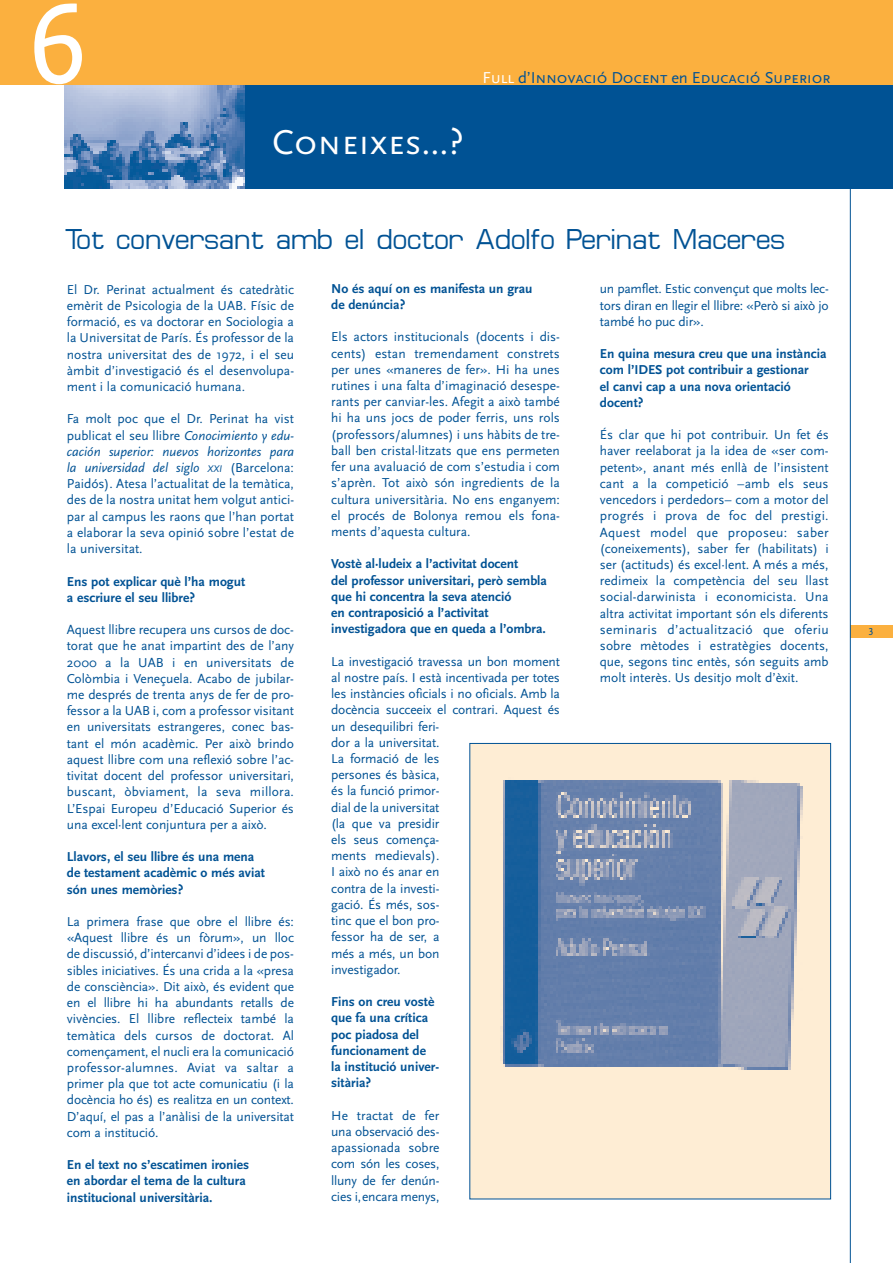
<style>
.page{position:relative;width:893px;height:1263px;background:#fff}
.page>*{position:absolute;margin:0;border:0;box-sizing:border-box;transform-origin:0 0}
.t1{font:118.5px "Scala Sans Caps";color:#fff}
.t2{font:36px "Scala Sans Caps";color:#fff}
.t3{font:28.5px "Minima S Si";color:#005294}
.t4{font:16.5px "Scala Sans Caps";letter-spacing:-.015em;color:#005294}
.t5{font:13.5px/16.2px "Scala Sans";letter-spacing:-.01em;color:#005294;text-align:justify}
.t6{font:700 13.5px/16.2px "Scala Sans";color:#005294}
.t7{font:10.5px "Scala Sans Caps";color:#005294}
.s1{color:#fff}
.s2{font-family:"Scala Sans"}
.s3{font-style:italic}
.s4{font-style:italic;font-size:10.2px}
</style>
<div class="page">
<div style="left:64px;top:82px;width:829px;height:107px;background:#005294"></div>
<img style="left:64px;top:85px;width:181px;height:103px">
<div style="left:0;top:0;width:893px;height:85px;background:#fbb03f"></div>
<div style="left:850px;top:625px;width:43px;height:12px;background:#fbb03f"></div>
<hr style="left:850px;top:85px;width:1px;height:1178px;background:#005294">
<div style="left:470px;top:743px;width:361px;height:456px;background:#feedd4"></div>
<img style="left:503px;top:780px;width:300px;height:290px">
<h1 class="t1" style="left:27px;top:-28px;width:61px">6</h1>
<h2 class="t2" style="left:272px;top:120px;width:193px">Coneixes...?</h2>
<p class="t4" style="left:483px;top:68px;width:350px"><span class="s1">Full</span> <span class="s2">d</span>’Innovació Docent <span class="s2">en</span> Educació Superior</p>
<h3 class="t3" style="left:65px;top:229px;width:721px">Tot conversant amb el doctor Adolfo Perinat Maceres</h3>
<p class="t5" style="left:67px;top:281px;width:229px">El Dr. Perinat actualment és catedràtic emèrit de Psicologia de la UAB. Físic de formació, es va doctorar en Sociologia a la Universitat de París. És professor de la nostra universitat des de 1972, i el seu àmbit d’investigació és el desenvolupa&shy;ment i la comunicació humana.</p>
<p class="t5" style="left:67px;top:411px;width:229px">Fa molt poc que el Dr. Perinat ha vist publicat el seu llibre <span class="s3">Conocimiento y edu&shy;cación superior: nuevos horizontes para la universidad del siglo</span> <span class="s4">XXI</span> (Barcelona:<br>Paidós). Atesa l’actualitat de la temàtica, des de la nostra unitat hem volgut antici&shy;par al campus les raons que l’han portat a elaborar la seva opinió sobre l’estat de la universitat.</p>
<p class="t6" style="left:67px;top:573px;width:180px">Ens pot explicar què l’ha mogut a escriure el seu llibre?</p>
<p class="t5" style="left:67px;top:621px;width:229px">Aquest llibre recupera uns cursos de doc&shy;torat que he anat impartint des de l’any 2000 a la UAB i en universitats de Colòmbia i Veneçuela. Acabo de jubilar&shy;me després de trenta anys de fer de pro&shy;fessor a la UAB i, com a professor visitant en universitats estrangeres, conec bas&shy;tant el món acadèmic. Per això brindo aquest llibre com una reflexió sobre l’ac&shy;tivitat docent del professor universitari, buscant, òbviament, la seva millora.<br>L’Espai Europeu d’Educació Superior és una excel·lent conjuntura per a això.</p>
<p class="t6" style="left:67px;top:848px;width:200px">Llavors, el seu llibre és una mena de testament acadèmic o més aviat són unes memòries?</p>
<p class="t5" style="left:67px;top:913px;width:229px">La primera frase que obre el llibre és: «Aquest llibre és un fòrum», un lloc de discussió, d’intercanvi d’idees i de pos&shy;sibles iniciatives. És una crida a la «presa de consciència». Dit això, és evident que en el llibre hi ha abundants retalls de vivències. El llibre reflecteix també la temàtica dels cursos de doctorat. Al començament, el nucli era la comunicació professor-alumnes. Aviat va saltar a primer pla que tot acte comunicatiu (i la docència ho és) es realitza en un context.<br>D’aquí, el pas a l’anàlisi de la universitat com a institució.</p>
<p class="t6" style="left:67px;top:1156px;width:184px">En el text no s’escatimen ironies en abordar el tema de la cultura institucional universitària.</p>
<p class="t6" style="left:331px;top:280px;width:203px">No és aquí on es manifesta un grau de denúncia?</p>
<p class="t5" style="left:331px;top:329px;width:230px">Els actors institucionals (docents i dis&shy;cents) estan tremendament constrets per unes «maneres de fer». Hi ha unes rutines i una falta d’imaginació desespe&shy;rants per canviar-les. Afegit a això també hi ha uns jocs de poder ferris, uns rols (professors/alumnes) i uns hàbits de tre&shy;ball ben cristal·litzats que ens permeten fer una avaluació de com s’estudia i com s’aprèn. Tot això són ingredients de la cultura universitària. No ens enganyem: el procés de Bolonya remou els fona&shy;ments d’aquesta cultura.</p>
<p class="t6" style="left:331px;top:556px;width:217px">Vostè al·ludeix a l’activitat docent<br>del professor universitari, però sembla que hi concentra la seva atenció<br>en contraposició a l’activitat investigadora que en queda a l’ombra.</p>
<p class="t5" style="left:331px;top:653px;width:230px;text-align:left">La investigació travessa un bon moment al nostre país. I està incentivada per totes les instàncies oficials i no oficials. Amb la docència succeeix el contrari. Aquest és un desequilibri feri-<br>dor a la universitat.<br>La formació de les<br>persones és bàsica,<br>és la funció primor-<br>dial de la universitat<br>(la que va presidir<br>els seus comença-<br>ments medievals).<br>I això no és anar en<br>contra de la investi-<br>gació. És més, sos-<br>tinc que el bon pro-<br>fessor ha de ser, a<br>més a més, un bon<br>investigador.</p>
<p class="t6" style="left:331px;top:993px;width:110px">Fins on creu vostè que fa una crítica poc piadosa del funcionament de<br>la institució univer&shy;sitària?</p>
<p class="t5" style="left:331px;top:1107px;width:110px">He tractat de fer una observació des&shy;apassionada sobre com són les coses, lluny de fer denún&shy;cies i,encara menys,</p>
<p class="t5" style="left:600px;top:281px;width:230px">un pamflet. Estic convençut que molts lec&shy;tors diran en llegir el llibre: «Però si això jo també ho puc dir».</p>
<p class="t6" style="left:600px;top:345px;width:228px">En quina mesura creu que una instància com l’IDES pot contribuir a gestionar<br>el canvi cap a una nova orientació docent?</p>
<p class="t5" style="left:600px;top:426px;width:230px">És clar que hi pot contribuir. Un fet és haver reelaborat ja la idea de «ser com&shy;petent», anant més enllà de l’insistent cant a la competició –amb els seus vencedors i perdedors– com a motor del progrés i prova de foc del prestigi.<br>Aquest model que proposeu: saber (coneixements), saber fer (habilitats) i ser (actituds) és excel·lent. A més a més, redimeix la competència del seu llast social-darwinista i economicista. Una altra activitat important són els diferents seminaris d’actualització que oferiu sobre mètodes i estratègies docents, que, segons tinc entès, són seguits amb molt interès. Us desitjo molt d’èxit.</p>
<p class="t7" style="left:869px;top:625px;width:7px">3</p>
</div>
